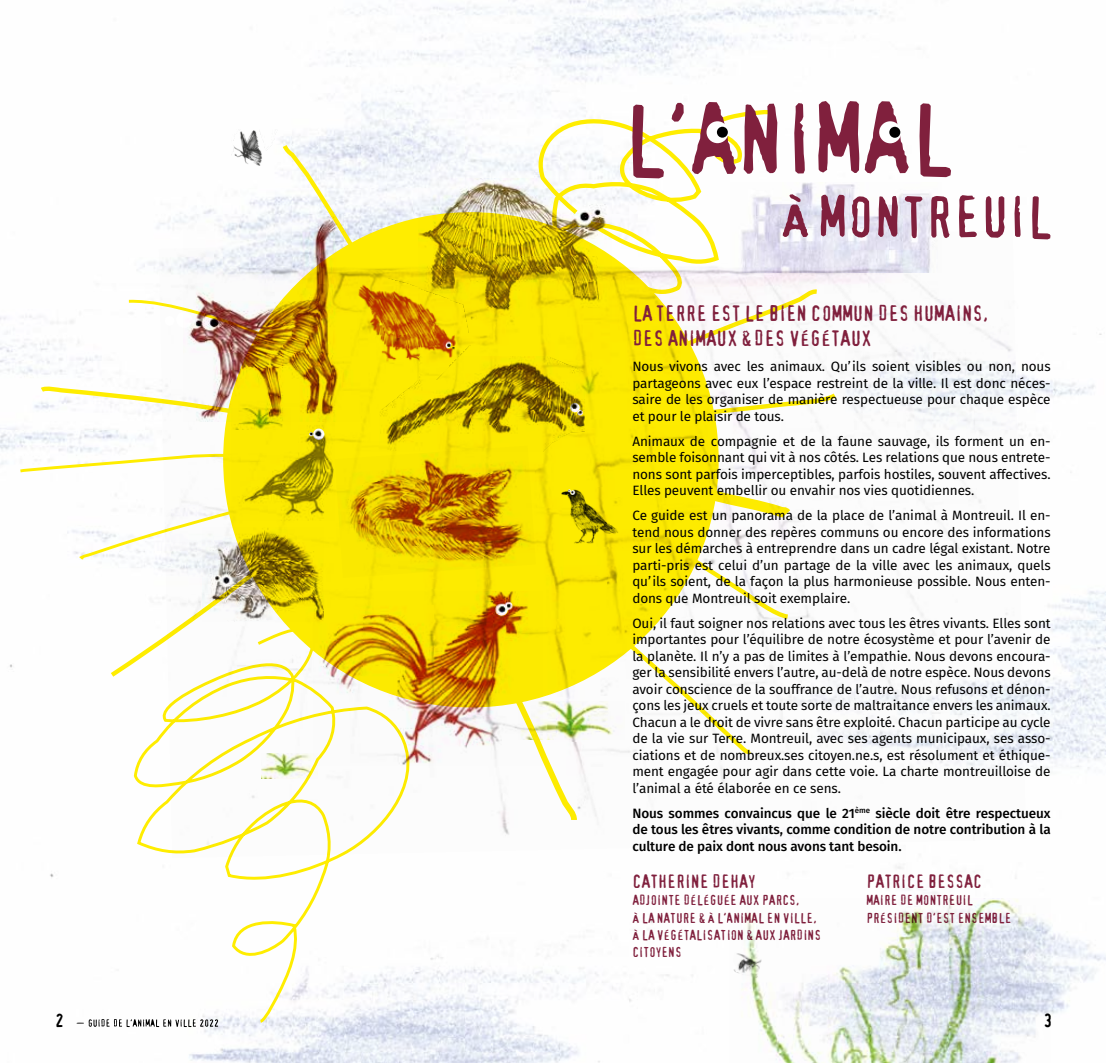
<style>
.page{position:relative;width:1106px;height:1063px;background:#fff}
.page>*{position:absolute;margin:0;border:0;box-sizing:border-box;transform-origin:0 0}
.t1{font:21px/25.2px "Confidential";color:#80203d}
.t2{font:18px "Confidential";color:#80203d}
.t3{font:18px "Confidential";color:#000}
.t4{font:13.5px/16.5px "Fira Sans";letter-spacing:-.01em;color:#000;text-align:justify}
.t5{font:500 13.5px/16.5px "Fira Sans";letter-spacing:-.01em;color:#000;text-align:justify}
.t6{font:13.5px/17.2px "Confidential";color:#80203d}
</style>
<div class="page">
<img style="left:0;top:0;width:1106px;height:1063px">
<svg style="left:77px;top:1019px;width:141px;height:8px"></svg>
<svg style="left:514px;top:109px;width:264px;height:121px"></svg>
<svg style="left:132px;top:681px;width:290px;height:343px"></svg>
<svg style="left:126px;top:298px;width:33px;height:49px"></svg>
<svg style="left:36px;top:385px;width:123px;height:34px"></svg>
<svg style="left:18px;top:451px;width:141px;height:23px"></svg>
<svg style="left:80px;top:503px;width:79px;height:178px"></svg>
<svg style="left:279px;top:140px;width:100px;height:90px"></svg>
<img style="left:231px;top:130px;width:50px;height:39px">
<img style="left:418px;top:178px;width:193px;height:52px">
<img style="left:730px;top:182px;width:211px;height:48px">
<img style="left:159px;top:230px;width:867px;height:628px">
<svg style="left:632px;top:101px;width:319px;height:77px"></svg>
<div style="left:879px;top:121px;width:22px;height:22px;background:#fff;border-radius:50%"></div>
<div style="left:889px;top:127px;width:11px;height:11px;background:#000;border-radius:50%"></div>
<div style="left:706px;top:121px;width:22px;height:22px;background:#fff;border-radius:50%"></div>
<div style="left:717px;top:127px;width:11px;height:11px;background:#000;border-radius:50%"></div>
<img style="left:313px;top:591px;width:168px;height:175px">
<div style="left:176px;top:312px;width:16px;height:16px;background:#fff;border-radius:50%"></div>
<div style="left:165px;top:316px;width:9px;height:10px;background:#fff;border-radius:50%"></div>
<img style="left:379px;top:357px;width:205px;height:95px">
<img style="left:231px;top:421px;width:104px;height:99px">
<svg style="left:481px;top:461px;width:319px;height:365px"></svg>
<img style="left:561px;top:487px;width:63px;height:59px">
<img style="left:203px;top:527px;width:121px;height:95px">
<img style="left:369px;top:279px;width:101px;height:101px">
<img style="left:335px;top:446px;width:201px;height:132px">
<img style="left:519px;top:702px;width:105px;height:37px">
<img style="left:231px;top:421px;width:59px;height:9px">
<img style="left:729px;top:898px;width:321px;height:165px">
<img style="left:261px;top:753px;width:56px;height:25px">
<svg style="left:782px;top:194px;width:268px;height:45px"></svg>
<img style="left:183px;top:217px;width:186px;height:204px">
<img style="left:730px;top:952px;width:32px;height:26px">
<h1 class="t1" style="left:632px;top:301px;width:357px">LA TERRE EST LE BIEN COMMUN DES HUMAINS,<br>DES ANIMAUX &amp; DES VÉGÉTAUX</h1>
<p class="t4" style="left:632px;top:358px;width:420px">Nous vivons avec les animaux. Qu’ils soient visibles ou non, nous partageons avec eux l’espace restreint de la ville. Il est donc néces&shy;saire de les organiser de manière respectueuse pour chaque espèce et pour le plaisir de tous.</p>
<p class="t4" style="left:632px;top:432px;width:420px">Animaux de compagnie et de la faune sauvage, ils forment un en&shy;semble foisonnant qui vit à nos côtés. Les relations que nous entrete&shy;nons sont parfois imperceptibles, parfois hostiles, souvent affectives.<br>Elles peuvent embellir ou envahir nos vies quotidiennes.</p>
<p class="t4" style="left:632px;top:507px;width:420px">Ce guide est un panorama de la place de l’animal à Montreuil. Il en&shy;tend nous donner des repères communs ou encore des informations sur les démarches à entreprendre dans un cadre légal existant. Notre parti-pris est celui d’un partage de la ville avec les animaux, quels qu’ils soient, de la façon la plus harmonieuse possible. Nous enten&shy;dons que Montreuil soit exemplaire.</p>
<p class="t4" style="left:632px;top:614px;width:420px">Oui, il faut soigner nos relations avec tous les êtres vivants. Elles sont importantes pour l’équilibre de notre écosystème et pour l’avenir de la planète. Il n’y a pas de limites à l’empathie. Nous devons encoura&shy;ger la sensibilité envers l’autre, au-delà de notre espèce. Nous devons avoir conscience de la souffrance de l’autre. Nous refusons et dénon&shy;çons les jeux cruels et toute sorte de maltraitance envers les animaux.<br>Chacun a le droit de vivre sans être exploité. Chacun participe au cycle de la vie sur Terre. Montreuil, avec ses agents municipaux, ses asso&shy;ciations et de nombreux.ses citoyen.ne.s, est résolument et éthique&shy;ment engagée pour agir dans cette voie. La charte montreuilloise de l’animal a été élaborée en ce sens.</p>
<p class="t5" style="left:632px;top:804px;width:420px">Nous sommes convaincus que le 21<sup>ème</sup> siècle doit être respectueux de tous les êtres vivants, comme condition de notre contribution à la culture de paix dont nous avons tant besoin.</p>
<h2 class="t2" style="left:632px;top:874px;width:125px">CATHERINE DEHAY</h2>
<p class="t6" style="left:632px;top:892px;width:190px">ADJOINTE DÉLÉGUÉE AUX PARCS,<br>À LA NATURE &amp; À L’ANIMAL EN VILLE,<br>À LA VÉGÉTALISATION &amp; AUX JARDINS<br>CITOYENS</p>
<h2 class="t2" style="left:866px;top:874px;width:117px">PATRICE BESSAC</h2>
<p class="t6" style="left:866px;top:892px;width:146px">MAIRE DE MONTREUIL<br>PRÉSIDENT D’EST ENSEMBLE</p>
<h2 class="t3" style="left:55px;top:1013px;width:10px">2</h2>
<h2 class="t3" style="left:1043px;top:1013px;width:10px">3</h2>
</div>
